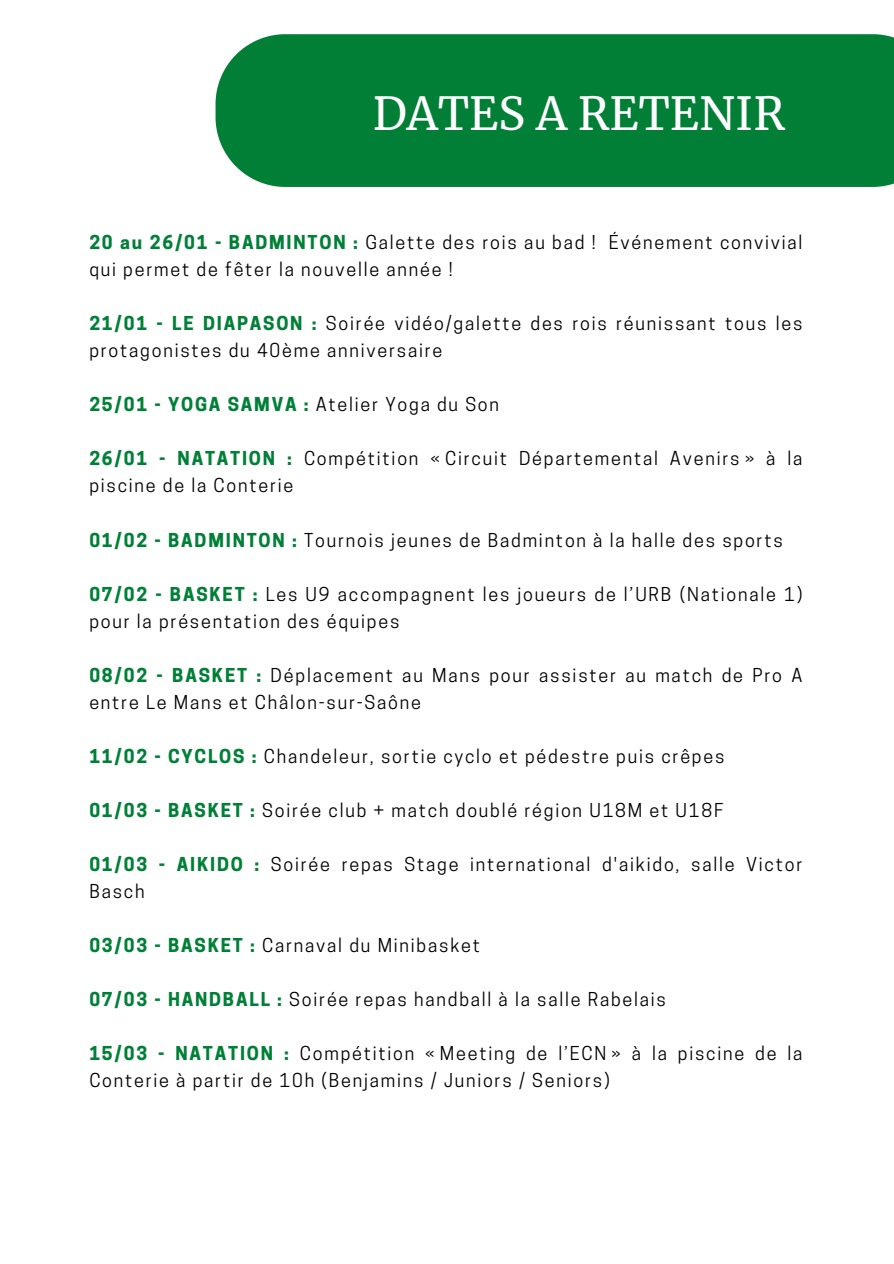
<style>
.page{position:relative;width:894px;height:1264px;background:#fff}
.page>*{position:absolute;margin:0;border:0;box-sizing:border-box;transform-origin:0 0}
.t1{font:45px "Merriweather";color:#fff}
.t2{font:18px/27px "Cooper Hewitt";letter-spacing:.1em;color:#000}
.t3{font:700 18px "Cooper Hewitt";letter-spacing:.1em;color:#008037}
.s1{font-weight:700;color:#008037}
.s2{font-weight:400;color:#000}
</style>
<div class="page">
<div style="left:215px;top:34px;width:678px;height:153px;background:#027f36"></div>
<p class="t1" style="left:373px;top:86px;width:413px">DATES A RETENIR</p>
<p class="t2" style="left:89px;top:231px;width:714px"><span class="s1">20 au 26/01 - BADMINTON :</span> Galette des rois au bad ! Événement convivial qui permet de fêter la nouvelle année !</p>
<h1 class="t2" style="left:89px;top:312px;width:714px"><span class="s1">21/01 - LE DIAPASON :</span> Soirée vidéo/galette des rois réunissant tous les protagonistes du 40ème anniversaire</h1>
<p class="t3" style="left:89px;top:398px;width:411px">25/01 - YOGA SAMVA : <span class="s2">Atelier Yoga du Son</span></p>
<p class="t2" style="left:89px;top:447px;width:714px"><span class="s1">26/01 - NATATION :</span> Compétition « Circuit Départemental Avenirs » à la piscine de la Conterie</p>
<p class="t2" style="left:89px;top:528px;width:694px"><span class="s1">01/02 - BADMINTON :</span> Tournois jeunes de Badminton à la halle des sports</p>
<p class="t2" style="left:89px;top:582px;width:714px"><span class="s1">07/02 - BASKET :</span> Les U9 accompagnent les joueurs de l’URB (Nationale 1) pour la présentation des équipes</p>
<p class="t3" style="left:89px;top:668px;width:173px">08/02 - BASKET :</p>
<p class="t2" style="left:89px;top:663px;width:714px;text-indent:181px">Déplacement au Mans pour assister au match de Pro A entre Le Mans et Châlon-sur-Saône</p>
<p class="t2" style="left:89px;top:744px;width:636px"><span class="s1">11/02 - CYCLOS :</span> Chandeleur, sortie cyclo et pédestre puis crêpes</p>
<p class="t2" style="left:89px;top:798px;width:635px"><span class="s1">01/03 - BASKET :</span> Soirée club + match doublé région U18M et U18F</p>
<p class="t2" style="left:89px;top:852px;width:714px"><span class="s1">01/03 - AIKIDO :</span> Soirée repas Stage international d'aikido, salle Victor<br>Basch</p>
<p class="t2" style="left:89px;top:933px;width:392px"><span class="s1">03/03 - BASKET :</span> Carnaval du Minibasket</p>
<p class="t2" style="left:89px;top:987px;width:578px"><span class="s1">07/03 - HANDBALL :</span> Soirée repas handball à la salle Rabelais</p>
<p class="t2" style="left:89px;top:1041px;width:714px"><span class="s1">15/03 - NATATION :</span> Compétition « Meeting de l’ECN » à la piscine de la<br>Conterie à partir de 10h (Benjamins / Juniors / Seniors)</p>
</div>
